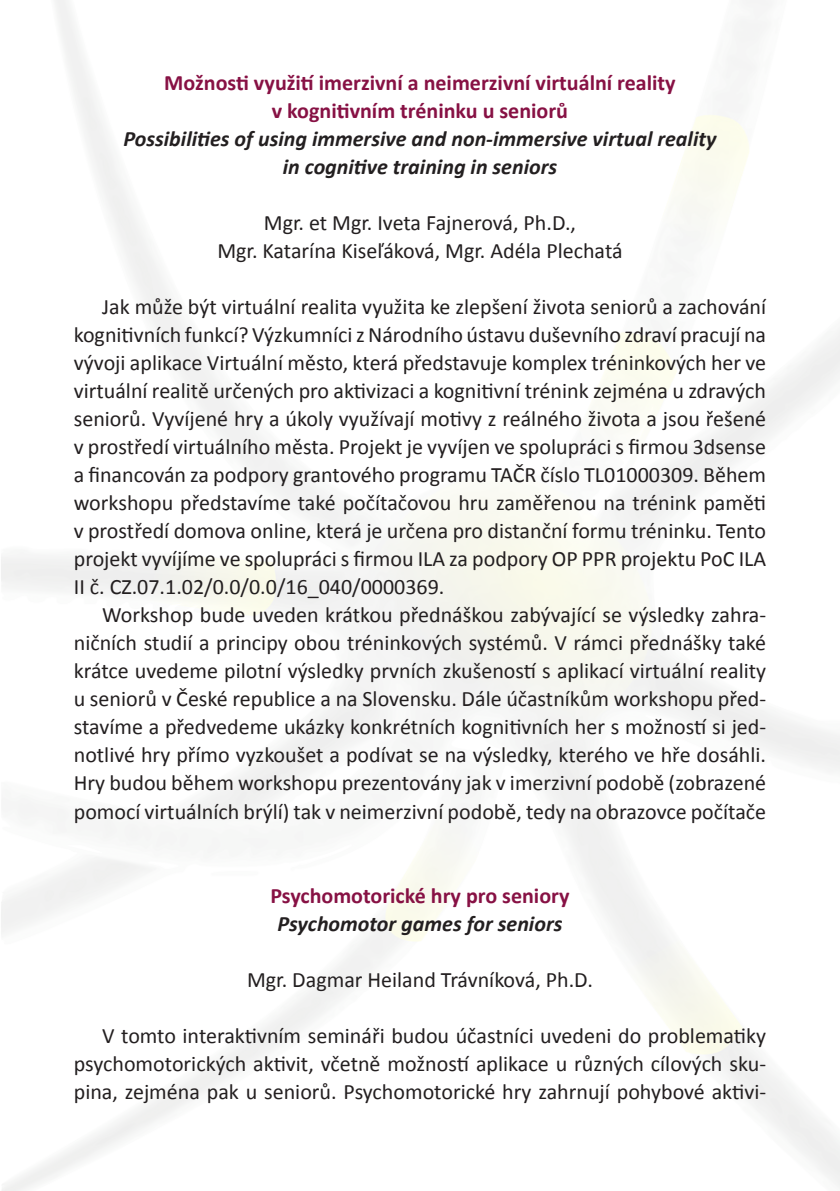
<style>
.page{position:relative;width:840px;height:1191px;background:#fff}
.page>*{position:absolute;margin:0;border:0;box-sizing:border-box;transform-origin:0 0}
.t1{font:22px/28px "Calibri";color:#231f20;text-align:justify}
.t2{font:italic 700 22px/28px "Calibri";color:#231f20;text-align:center}
.t3{font:700 22px/28px "Calibri";color:#871144;text-align:center}
</style>
<div class="page">
<p class="t3" style="left:164px;top:68px;width:512px">Možnosti využití imerzivní a neimerzivní virtuální reality v kognitivním tréninku u seniorů</p>
<p class="t2" style="left:123px;top:124px;width:594px">Possibilities of using immersive and non-immersive virtual reality in cognitive training in seniors</p>
<p class="t1" style="left:217px;top:208px;width:406px;text-align:center">Mgr. et Mgr. Iveta Fajnerová, Ph.D.,<br>Mgr. Katarína Kiseľáková, Mgr. Adéla Plechatá</p>
<p class="t1" style="left:74px;top:292px;width:693px;text-indent:28px">Jak může být virtuální realita využita ke zlepšení života seniorů a zachování kognitivních funkcí? Výzkumníci z Národního ústavu duševního zdraví pracují na vývoji aplikace Virtuální město, která představuje komplex tréninkových her ve virtuální realitě určených pro aktivizaci a kognitivní trénink zejména u zdravých seniorů. Vyvíjené hry a úkoly využívají motivy z reálného života a jsou řešené v prostředí virtuálního města. Projekt je vyvíjen ve spolupráci s firmou 3dsense a financován za podpory grantového programu TAČR číslo TL01000309. Během workshopu představíme také počítačovou hru zaměřenou na trénink paměti v prostředí domova online, která je určena pro distanční formu tréninku. Tento projekt vyvíjíme ve spolupráci s firmou ILA za podpory OP PPR projektu PoC ILA II č. CZ.07.1.02/0.0/0.0/16_040/0000369.</p>
<p class="t1" style="left:74px;top:600px;width:693px;text-indent:28px">Workshop bude uveden krátkou přednáškou zabývající se výsledky zahra&shy;ničních studií a principy obou tréninkových systémů. V rámci přednášky také krátce uvedeme pilotní výsledky prvních zkušeností s aplikací virtuální reality u seniorů v České republice a na Slovensku. Dále účastníkům workshopu před&shy;stavíme a předvedeme ukázky konkrétních kognitivních her s možností si jed&shy;notlivé hry přímo vyzkoušet a podívat se na výsledky, kterého ve hře dosáhli.<br>Hry budou během workshopu prezentovány jak v imerzivní podobě (zobrazené pomocí virtuálních brýlí) tak v neimerzivní podobě, tedy na obrazovce počítače</p>
<p class="t3" style="left:270px;top:880px;width:300px">Psychomotorické hry pro seniory</p>
<p class="t2" style="left:277px;top:908px;width:286px">Psychomotor games for seniors</p>
<p class="t1" style="left:247px;top:964px;width:347px">Mgr. Dagmar Heiland Trávníková, Ph.D.</p>
<p class="t1" style="left:74px;top:1020px;width:693px;text-indent:28px">V tomto interaktivním semináři budou účastníci uvedeni do problematiky psychomotorických aktivit, včetně možností aplikace u různých cílových sku&shy;pina, zejména pak u seniorů. Psychomotorické hry zahrnují pohybové aktivi-</p>
</div>
